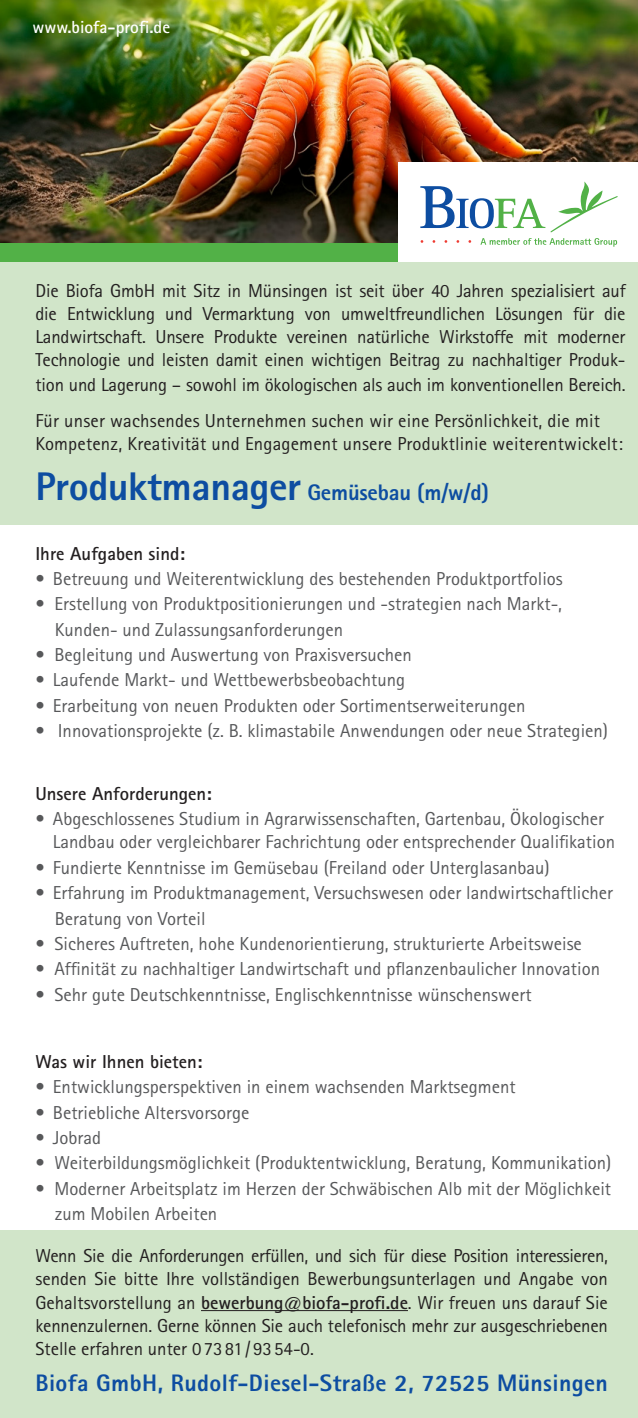
<style>
.page{position:relative;width:638px;height:1418px;background:#fff}
.page>*{position:absolute;margin:0;border:0;box-sizing:border-box;transform-origin:0 0}
.t1{font:800 23.75px "Rotis Sans Serif Std";letter-spacing:.015em;color:#0d4da1}
.t2{font:800 22.5px "Rotis Sans Serif Std";letter-spacing:-.01em;color:#0d4da1}
.t3{font:18.75px/25.2px "Rotis Sans Serif Std";color:#57585a}
.t4{font:18.75px/23.2px "Rotis Sans Serif Std";letter-spacing:.01em;color:#231f20;text-align:justify}
.t5{font:700 18.75px "Rotis Sans Serif Std";color:#231f20}
.t6{font:700 17.5px "Rotis Sans Serif Std";color:#fff}
.s1{font-size:40px}
.s2{font-weight:700}
</style>
<div class="page">
<div style="left:0;top:1230px;width:638px;height:187px;background:#d1e5c9"></div>
<img style="left:0;top:0;width:638px;height:243px">
<div style="left:0;top:260px;width:638px;height:264px;background:#d1e5c9"></div>
<div style="left:0;top:243px;width:638px;height:19px;background:#52b147"></div>
<div style="left:398px;top:162px;width:240px;height:100px;background:#fff"></div>
<svg style="left:420px;top:181px;width:197px;height:51px"></svg>
<svg style="left:480px;top:238px;width:137px;height:9px"></svg>
<hr style="left:201px;top:1310px;width:207px;height:1px;background:#231f20">
<p class="t6" style="left:32px;top:16px;width:139px">www.biofa-profi.de</p>
<p class="t4" style="left:35px;top:278px;width:592px">Die Biofa GmbH mit Sitz in Münsingen ist seit über 40 Jahren spezialisiert auf die Entwicklung und Vermarktung von umweltfreundlichen Lösungen für die Landwirtschaft. Unsere Produkte vereinen natürliche Wirkstoffe mit moderner Technologie und leisten damit einen wichtigen Beitrag zu nachhaltiger Produk&shy;tion und Lagerung – sowohl im ökologischen als auch im konventionellen Bereich.</p>
<p class="t4" style="left:35px;top:409px;width:589px">Für unser wachsendes Unternehmen suchen wir eine Persönlichkeit, die mit<br>Kompetenz, Kreativität und Engagement unsere Produktlinie weiterentwickelt:</p>
<p class="t2" style="left:35px;top:478px;width:455px"><span class="s1">Produktmanager</span> Gemüsebau (m/w/d)</p>
<p class="t5" style="left:35px;top:541px;width:151px">Ihre Aufgaben sind:</p>
<p class="t3" style="left:35px;top:566px;width:529px">• Betreuung und Weiterentwicklung des bestehenden Produktportfolios</p>
<p class="t3" style="left:55px;top:591px;width:509px;text-indent:-19px">• Erstellung von Produktpositionierungen und -strategien nach Markt-,<br>Kunden- und Zulassungsanforderungen</p>
<p class="t3" style="left:35px;top:642px;width:378px">• Begleitung und Auswertung von Praxisversuchen</p>
<p class="t3" style="left:35px;top:667px;width:371px">• Laufende Markt- und Wettbewerbsbeobachtung</p>
<p class="t3" style="left:35px;top:692px;width:491px">• Erarbeitung von neuen Produkten oder Sortimentserweiterungen</p>
<p class="t3" style="left:35px;top:718px;width:574px">• Innovationsprojekte (z. B. klimastabile Anwendungen oder neue Strategien)</p>
<p class="t5" style="left:35px;top:781px;width:178px">Unsere Anforderungen:</p>
<p class="t3" style="left:53px;top:807px;width:563px;line-height:23.2px;text-indent:-17px">• Abgeschlossenes Studium in Agrarwissenschaften, Gartenbau, Ökologischer<br>Landbau oder vergleichbarer Fachrichtung oder entsprechender Qualifikation</p>
<p class="t3" style="left:35px;top:854px;width:516px">• Fundierte Kenntnisse im Gemüsebau (Freiland oder Unterglasanbau)</p>
<p class="t3" style="left:55px;top:880px;width:560px;text-indent:-19px">• Erfahrung im Produktmanagement, Versuchswesen oder landwirtschaftlicher<br>Beratung von Vorteil</p>
<p class="t3" style="left:35px;top:930px;width:548px">• Sicheres Auftreten, hohe Kundenorientierung, strukturierte Arbeitsweise</p>
<p class="t3" style="left:35px;top:956px;width:566px">• Affinität zu nachhaltiger Landwirtschaft und pflanzenbaulicher Innovation</p>
<p class="t3" style="left:35px;top:981px;width:497px">• Sehr gute Deutschkenntnisse, Englischkenntnisse wünschenswert</p>
<p class="t5" style="left:35px;top:1049px;width:168px">Was wir Ihnen bieten:</p>
<p class="t3" style="left:35px;top:1074px;width:482px">• Entwicklungsperspektiven in einem wachsenden Marktsegment</p>
<p class="t3" style="left:35px;top:1099px;width:215px">• Betriebliche Altersvorsorge</p>
<p class="t3" style="left:35px;top:1124px;width:67px">• Jobrad</p>
<p class="t3" style="left:35px;top:1150px;width:577px">• Weiterbildungsmöglichkeit (Produktentwicklung, Beratung, Kommunikation)</p>
<p class="t3" style="left:55px;top:1175px;width:558px;text-indent:-19px">• Moderner Arbeitsplatz im Herzen der Schwäbischen Alb mit der Möglichkeit zum Mobilen Arbeiten</p>
<p class="t4" style="left:35px;top:1244px;width:574px">Wenn Sie die Anforderungen erfüllen, und sich für diese Position interessieren, senden Sie bitte Ihre vollständigen Bewerbungsunterlagen und Angabe von Gehaltsvorstellung an <span class="s2">bewerbung@biofa-profi.de</span>. Wir freuen uns darauf Sie kennenzulernen. Gerne können Sie auch telefonisch mehr zur ausgeschriebenen Stelle erfahren unter 0 7381 /9354-0.</p>
<p class="t1" style="left:35px;top:1367px;width:574px">Biofa GmbH, Rudolf-Diesel-Straße 2, 72525 Münsingen</p>
</div>
